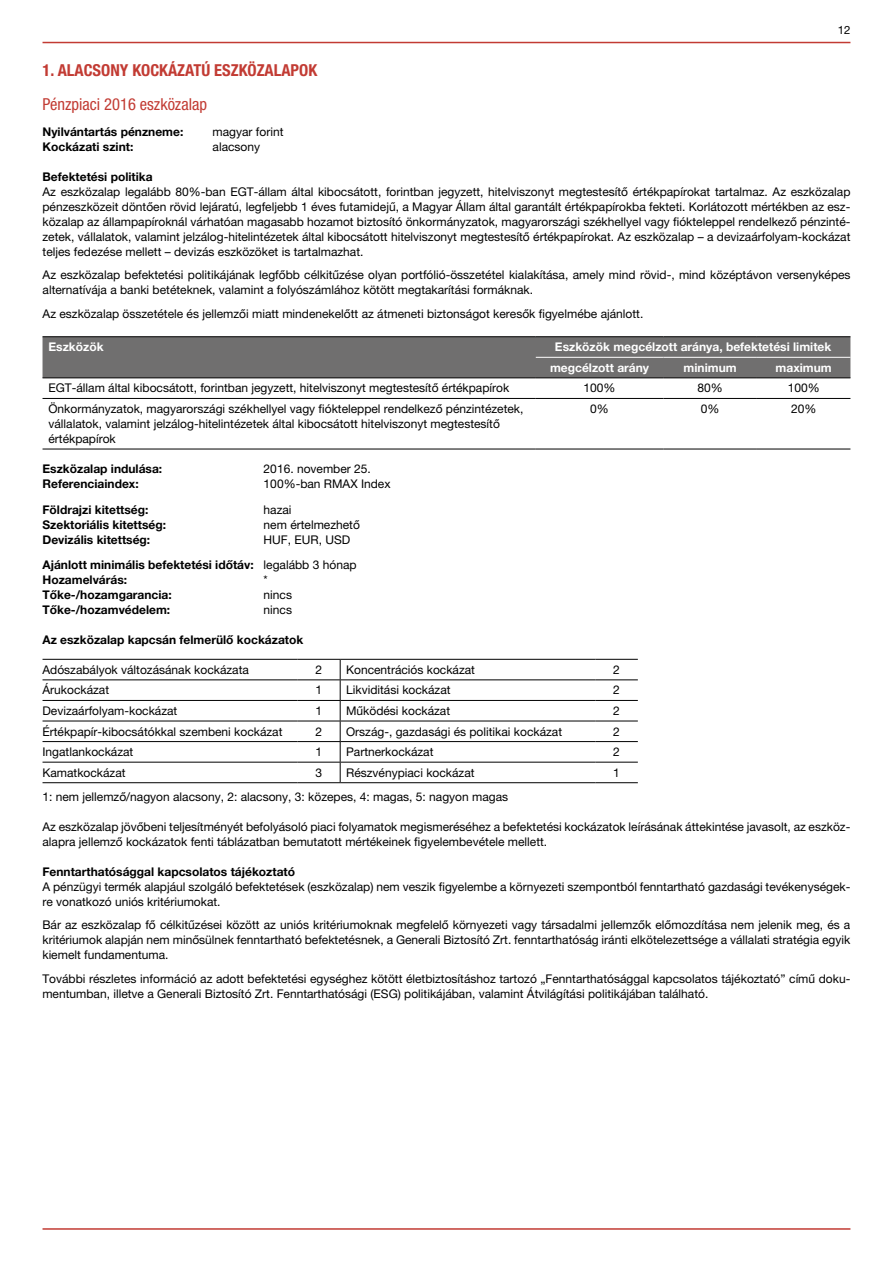
<style>
.page{position:relative;width:893px;height:1263px;background:#fff}
.page>*{position:absolute;margin:0;border:0;box-sizing:border-box;transform-origin:0 0}
.t1{font:700 condensed 16.5px "Helvetica Neue LT Pro";color:#c23b33}
.t2{font:condensed 16.5px "Helvetica Neue LT Pro";color:#c23b33}
.t3{font:12px/15px "Helvetica Neue LT Pro";color:#000}
.t4{font:700 12px/25.5px "Helvetica Neue LT Pro";color:#000}
.t5{font:700 12px/20.5px "Helvetica Neue LT Pro";color:#fff}
.t6{font:11.4px "Helvetica Neue LT Pro";color:#000}
.s1{font-weight:400}
</style>
<div class="page">
<hr style="left:43px;top:42px;width:807px;height:1px;background:#c23b33">
<hr style="left:43px;top:1228px;width:807px;height:2px;background:#c23b33">
<div style="left:43px;top:337px;width:807px;height:40px;background:#706f6f"></div>
<hr style="left:43px;top:377px;width:493px;height:1px;background:#000">
<hr style="left:43px;top:398px;width:493px;height:1px;background:#000">
<hr style="left:536px;top:398px;width:127px;height:1px;background:#000">
<hr style="left:663px;top:398px;width:94px;height:1px;background:#000">
<hr style="left:757px;top:398px;width:93px;height:1px;background:#000">
<hr style="left:536px;top:377px;width:127px;height:1px;background:#000">
<hr style="left:663px;top:377px;width:94px;height:1px;background:#000">
<hr style="left:757px;top:377px;width:93px;height:1px;background:#000">
<hr style="left:536px;top:357px;width:127px;height:1px;background:#fff">
<hr style="left:663px;top:357px;width:94px;height:1px;background:#fff">
<hr style="left:757px;top:357px;width:93px;height:1px;background:#fff">
<hr style="left:43px;top:336px;width:493px;height:1px;background:#000">
<hr style="left:536px;top:336px;width:127px;height:1px;background:#000">
<hr style="left:663px;top:336px;width:94px;height:1px;background:#000">
<hr style="left:757px;top:336px;width:93px;height:1px;background:#000">
<hr style="left:43px;top:449px;width:493px;height:1px;background:#000">
<hr style="left:536px;top:449px;width:127px;height:1px;background:#000">
<hr style="left:663px;top:449px;width:94px;height:1px;background:#000">
<hr style="left:757px;top:449px;width:93px;height:1px;background:#000">
<hr style="left:43px;top:679px;width:255px;height:1px;background:#000">
<hr style="left:298px;top:679px;width:42px;height:1px;background:#000">
<hr style="left:340px;top:679px;width:255px;height:1px;background:#000">
<hr style="left:595px;top:679px;width:43px;height:1px;background:#000">
<hr style="left:43px;top:700px;width:255px;height:1px;background:#000">
<hr style="left:298px;top:700px;width:42px;height:1px;background:#000">
<hr style="left:340px;top:700px;width:255px;height:1px;background:#000">
<hr style="left:595px;top:700px;width:43px;height:1px;background:#000">
<hr style="left:43px;top:721px;width:255px;height:1px;background:#000">
<hr style="left:298px;top:721px;width:42px;height:1px;background:#000">
<hr style="left:340px;top:721px;width:255px;height:1px;background:#000">
<hr style="left:595px;top:721px;width:43px;height:1px;background:#000">
<hr style="left:43px;top:741px;width:255px;height:1px;background:#000">
<hr style="left:298px;top:741px;width:42px;height:1px;background:#000">
<hr style="left:340px;top:741px;width:255px;height:1px;background:#000">
<hr style="left:595px;top:741px;width:43px;height:1px;background:#000">
<hr style="left:43px;top:762px;width:255px;height:1px;background:#000">
<hr style="left:298px;top:762px;width:42px;height:1px;background:#000">
<hr style="left:340px;top:762px;width:255px;height:1px;background:#000">
<hr style="left:595px;top:762px;width:43px;height:1px;background:#000">
<hr style="left:43px;top:659px;width:255px;height:1px;background:#000">
<hr style="left:298px;top:659px;width:42px;height:1px;background:#000">
<hr style="left:340px;top:659px;width:255px;height:1px;background:#000">
<hr style="left:595px;top:659px;width:43px;height:1px;background:#000">
<hr style="left:43px;top:782px;width:255px;height:1px;background:#000">
<hr style="left:298px;top:782px;width:42px;height:1px;background:#000">
<hr style="left:340px;top:782px;width:255px;height:1px;background:#000">
<hr style="left:595px;top:782px;width:43px;height:1px;background:#000">
<svg style="left:340px;top:660px;width:1px;height:122px"></svg>
<p class="t6" style="left:838px;top:23px;width:14px">12</p>
<h1 class="t1" style="left:43px;top:60px;width:276px">1. ALACSONY KOCKÁZATÚ ESZKÖZALAPOK</h1>
<h1 class="t2" style="left:43px;top:95px;width:166px">Pénzpiaci 2016 eszközalap</h1>
<p class="t4" style="left:43px;top:118px;width:142px">Nyilvántartás pénzneme:</p>
<p class="t3" style="left:213px;top:124px;width:72px">magyar forint</p>
<p class="t4" style="left:43px;top:133px;width:92px">Kockázati szint:</p>
<p class="t3" style="left:213px;top:139px;width:49px">alacsony</p>
<p class="t4" style="left:43px;top:163px;width:112px">Befektetési politika</p>
<p class="t3" style="left:42px;top:184px;width:809px;text-align:justify">Az eszközalap legalább 80%-ban EGT-állam által kibocsátott, forintban jegyzett, hitelviszonyt megtestesítő értékpapírokat tartalmaz. Az eszközalap pénzeszközeit döntően rövid lejáratú, legfeljebb 1 éves futamidejű, a Magyar Állam által garantált értékpapírokba fekteti. Korlátozott mértékben az esz&shy;közalap az állampapíroknál várhatóan magasabb hozamot biztosító önkormányzatok, magyarországi székhellyel vagy fiókteleppel rendelkező pénzinté&shy;zetek, vállalatok, valamint jelzálog-hitelintézetek által kibocsátott hitelviszonyt megtestesítő értékpapírokat. Az eszközalap – a devizaárfolyam-kockázat teljes fedezése mellett – devizás eszközöket is tartalmazhat.</p>
<p class="t3" style="left:43px;top:267px;width:809px">Az eszközalap befektetési politikájának legfőbb célkitűzése olyan portfólió-összetétel kialakítása, amely mind rövid-, mind középtávon versenyképes alternatívája a banki betéteknek, valamint a folyószámlához kötött megtakarítási formáknak.</p>
<p class="t3" style="left:43px;top:306px;width:602px">Az eszközalap összetétele és jellemzői miatt mindenekelőtt az átmeneti biztonságot keresők figyelmébe ajánlott.</p>
<p class="t5" style="left:49px;top:336px;width:57px">Eszközök</p>
<p class="t5" style="left:550px;top:336px;width:283px;text-indent:5px">Eszközök megcélzott aránya, befektetési limitek megcélzott arány</p>
<p class="t5" style="left:684px;top:357px;width:55px">minimum</p>
<p class="t5" style="left:776px;top:357px;width:58px">maximum</p>
<p class="t3" style="left:49px;top:380px;width:462px">EGT-állam által kibocsátott, forintban jegyzett, hitelviszonyt megtestesítő értékpapírok</p>
<p class="t3" style="left:584px;top:380px;width:34px">100%</p>
<p class="t3" style="left:697px;top:380px;width:27px">80%</p>
<p class="t3" style="left:788px;top:380px;width:34px">100%</p>
<p class="t3" style="left:49px;top:401px;width:476px">Önkormányzatok, magyarországi székhellyel vagy fiókteleppel rendelkező pénzintézetek, vállalatok, valamint jelzálog-hitelintézetek által kibocsátott hitelviszonyt megtestesítő értékpapírok</p>
<p class="t3" style="left:590px;top:401px;width:20px">0%</p>
<p class="t3" style="left:701px;top:401px;width:20px">0%</p>
<p class="t3" style="left:791px;top:401px;width:27px">20%</p>
<p class="t4" style="left:43px;top:456px;width:121px">Eszközalap indulása:</p>
<p class="t3" style="left:264px;top:461px;width:109px">2016. november 25.</p>
<p class="t4" style="left:43px;top:471px;width:98px">Referenciaindex:</p>
<p class="t3" style="left:264px;top:476px;width:128px">100%-ban RMAX Index</p>
<p class="t4" style="left:43px;top:496px;width:107px">Földrajzi kitettség:</p>
<p class="t3" style="left:264px;top:502px;width:29px">hazai</p>
<p class="t4" style="left:43px;top:511px;width:125px">Szektoriális kitettség:</p>
<p class="t3" style="left:264px;top:517px;width:98px">nem értelmezhető</p>
<p class="t4" style="left:43px;top:526px;width:109px">Devizális kitettség:</p>
<p class="t4" style="left:43px;top:526px;width:316px;text-indent:221px"><span class="s1">HUF, EUR, USD<br></span>Ajánlott minimális befektetési időtáv: <span class="s1">legalább 3 hónap</span></p>
<p class="t4" style="left:43px;top:567px;width:86px">Hozamelvárás:</p>
<p class="t3" style="left:264px;top:572px;width:6px">*</p>
<p class="t4" style="left:43px;top:582px;width:131px">Tőke-/hozamgarancia:</p>
<p class="t3" style="left:264px;top:587px;width:30px">nincs</p>
<p class="t4" style="left:43px;top:597px;width:129px">Tőke-/hozamvédelem:</p>
<p class="t3" style="left:264px;top:602px;width:30px">nincs</p>
<p class="t4" style="left:43px;top:627px;width:262px">Az eszközalap kapcsán felmerülő kockázatok</p>
<p class="t3" style="left:43px;top:662px;width:208px">Adószabályok változásának kockázata</p>
<p class="t3" style="left:316px;top:662px;width:8px">2</p>
<p class="t3" style="left:346px;top:662px;width:130px">Koncentrációs kockázat</p>
<p class="t3" style="left:613px;top:662px;width:8px">2</p>
<p class="t3" style="left:43px;top:682px;width:68px">Árukockázat</p>
<p class="t3" style="left:316px;top:682px;width:8px">1</p>
<p class="t3" style="left:346px;top:682px;width:106px">Likviditási kockázat</p>
<p class="t3" style="left:613px;top:682px;width:8px">2</p>
<p class="t3" style="left:42px;top:703px;width:136px">Devizaárfolyam-kockázat</p>
<p class="t3" style="left:316px;top:703px;width:8px">1</p>
<p class="t3" style="left:346px;top:703px;width:106px">Működési kockázat</p>
<p class="t3" style="left:613px;top:703px;width:8px">2</p>
<p class="t3" style="left:42px;top:723px;width:242px">Értékpapír-kibocsátókkal szembeni kockázat</p>
<p class="t3" style="left:316px;top:723px;width:8px">2</p>
<p class="t3" style="left:346px;top:723px;width:217px">Ország-, gazdasági és politikai kockázat</p>
<p class="t3" style="left:613px;top:723px;width:8px">2</p>
<p class="t3" style="left:42px;top:744px;width:92px">Ingatlankockázat</p>
<p class="t3" style="left:316px;top:744px;width:8px">1</p>
<p class="t3" style="left:346px;top:744px;width:89px">Partnerkockázat</p>
<p class="t3" style="left:613px;top:744px;width:8px">2</p>
<p class="t3" style="left:42px;top:765px;width:85px">Kamatkockázat</p>
<p class="t3" style="left:315px;top:765px;width:8px">3</p>
<p class="t3" style="left:346px;top:765px;width:130px">Részvénypiaci kockázat</p>
<p class="t3" style="left:613px;top:765px;width:8px">1</p>
<p class="t3" style="left:42px;top:788px;width:467px">1: nem jellemző/nagyon alacsony, 2: alacsony, 3: közepes, 4: magas, 5: nagyon magas</p>
<p class="t3" style="left:42px;top:818px;width:809px">Az eszközalap jövőbeni teljesítményét befolyásoló piaci folyamatok megismeréséhez a befektetési kockázatok leírásának áttekintése javasolt, az eszköz&shy;alapra jellemző kockázatok fenti táblázatban bemutatott mértékeinek figyelembevétele mellett.</p>
<p class="t4" style="left:42px;top:858px;width:254px">Fenntarthatósággal kapcsolatos tájékoztató</p>
<p class="t3" style="left:42px;top:878px;width:809px">A pénzügyi termék alapjául szolgáló befektetések (eszközalap) nem veszik figyelembe a környezeti szempontból fenntartható gazdasági tevékenységek&shy;re vonatkozó uniós kritériumokat.</p>
<p class="t3" style="left:42px;top:917px;width:809px;text-align:justify">Bár az eszközalap fő célkitűzései között az uniós kritériumoknak megfelelő környezeti vagy társadalmi jellemzők előmozdítása nem jelenik meg, és a kritériumok alapján nem minősülnek fenntartható befektetésnek, a Generali Biztosító Zrt. fenntarthatóság iránti elkötelezettsége a vállalati stratégia egyik kiemelt fundamentuma.</p>
<p class="t3" style="left:42px;top:970px;width:809px">További részletes információ az adott befektetési egységhez kötött életbiztosításhoz tartozó „Fenntarthatósággal kapcsolatos tájékoztató” című doku&shy;mentumban, illetve a Generali Biztosító Zrt. Fenntarthatósági (ESG) politikájában, valamint Átvilágítási politikájában található.</p>
</div>
